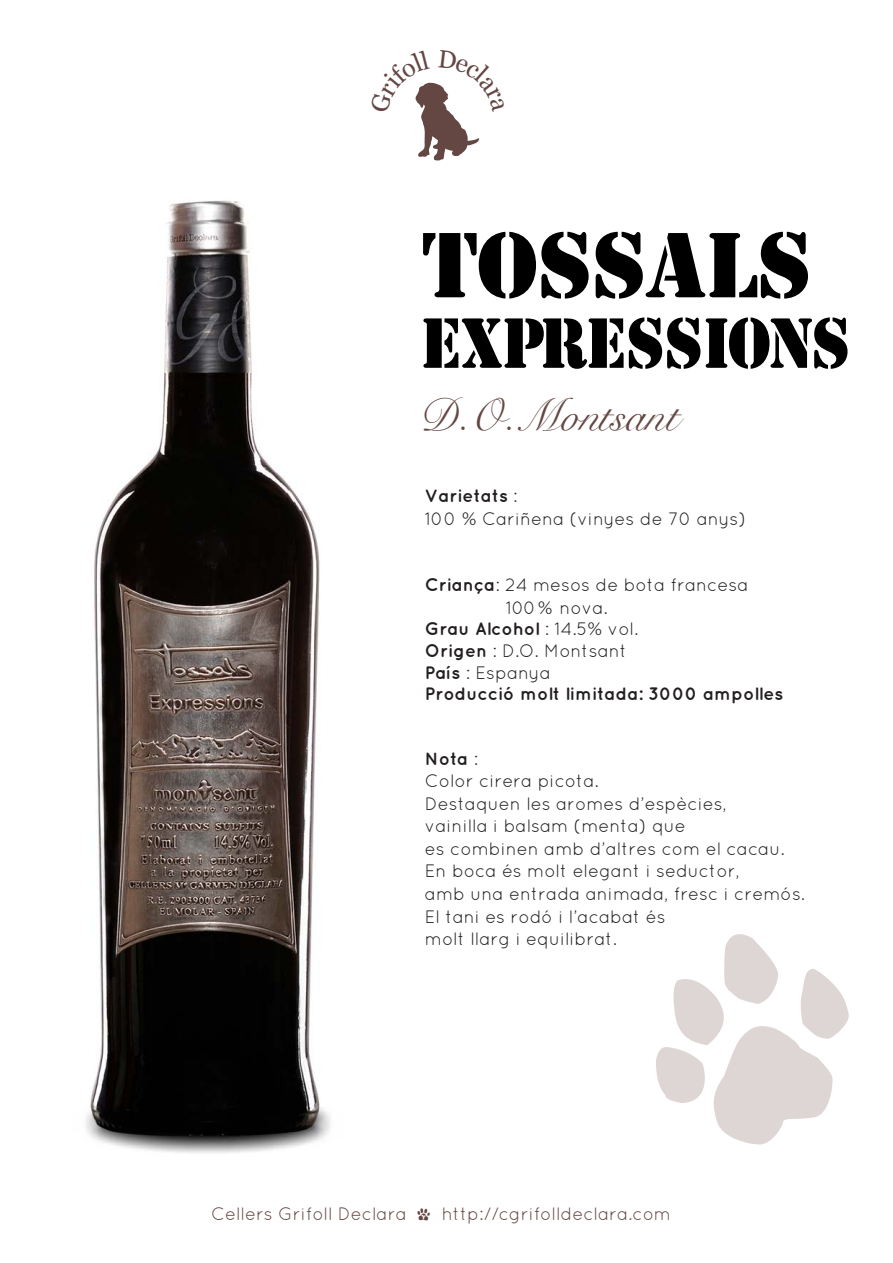
<style>
.page{position:relative;width:893px;height:1263px;background:#fff}
.page>*{position:absolute;margin:0;border:0;box-sizing:border-box;transform-origin:0 0}
.t1{font:85.95px "Stencil Std";color:#000001}
.t2{font:66px "Stencil Std";letter-spacing:-.01em;color:#000001;scale:.92 1}
.t3{font:44.85px "Snell Roundhand";color:#644743}
.t4{font:18px/22.5px "Quicksand";color:#231f20}
.t5{font:700 18px "Quicksand";color:#231f20}
.t6{font:18px "Quicksand";color:#644743}
.s1{font-weight:700}
.s2{font-weight:400}
.s3{font-family:"Ennobled Pet"}
</style>
<div class="page">
<svg style="left:656px;top:934px;width:193px;height:211px"></svg>
<img style="left:86px;top:200px;width:245px;height:953px">
<svg style="left:415px;top:82px;width:65px;height:79px"></svg>
<h1 class="t1" style="left:421px;top:210px;width:392px">TOSSALS</h1>
<h2 class="t2" style="left:421px;top:301px;width:468px">EXPRESSIONS</h2>
<h3 class="t3" style="left:418px;top:390px;width:262px">D.O.Montsant</h3>
<p class="t4" style="left:425px;top:484px;width:323px"><span class="s1">Varietats</span> :<br>100 % Cariñena (vinyes de 70 anys)</p>
<p class="t4" style="left:425px;top:573px;width:325px"><span class="s1">Criança</span>: 24 mesos de bota francesa</p>
<p class="t4" style="left:506px;top:596px;width:103px">100 % nova.</p>
<p class="t5" style="left:425px;top:618px;width:215px">Grau Alcohol <span class="s2">: 14.5% vol.</span></p>
<p class="t4" style="left:425px;top:639px;width:204px"><span class="s1">Origen</span> : D.O. Montsant</p>
<p class="t4" style="left:425px;top:661px;width:127px"><span class="s1">País</span> : Espanya</p>
<p class="t5" style="left:425px;top:683px;width:360px">Producció molt limitada: 3000 ampolles</p>
<p class="t4" style="left:425px;top:747px;width:382px"><span class="s1">Nota</span> :<br>Color cirera picota.<br>Destaquen les aromes d’espècies,<br>vainilla i balsam (menta) que<br>es combinen amb d’altres com el cacau.<br>En boca és molt elegant i seductor,<br>amb una entrada animada, fresc i cremós.<br>El tani es rodó i l’acabat és<br>molt llarg i equilibrat.</p>
<p class="t6" style="left:211px;top:1203px;width:461px">Cellers Grifoll Declara <span class="s3">Y</span> http://cgrifolldeclara.com</p>
</div>
